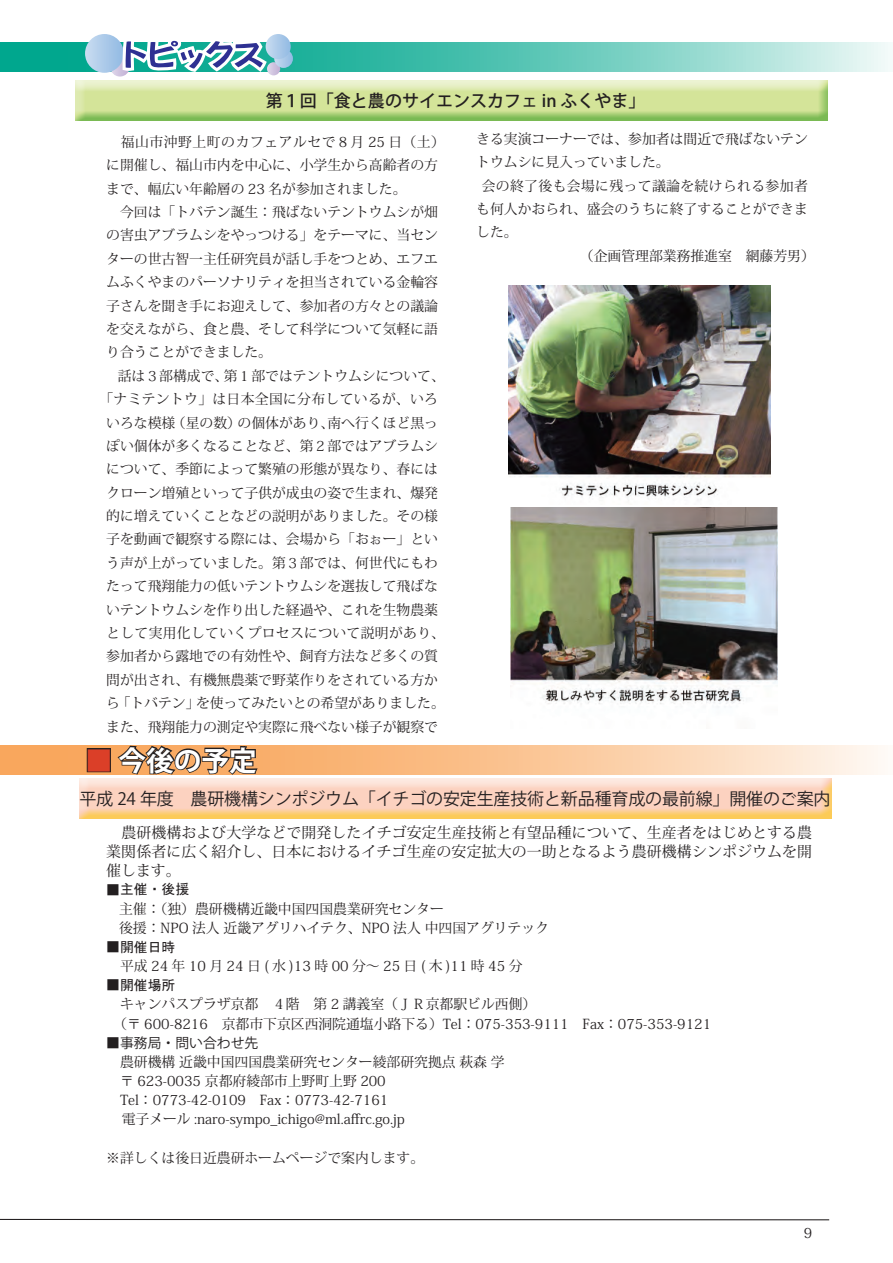
<style>
.page{position:relative;width:893px;height:1263px;background:#fff}
.page>*{position:absolute;margin:0;border:0;box-sizing:border-box;transform-origin:0 0}
.t1{font:700 27.6px "Koz Go Pro";color:#fff}
.t2{font:16.95px "Koz Go Pro";letter-spacing:-.01em;color:#231f20}
.t3{font:500 16.95px "Koz Go Pro";color:#231f20}
.t4{font:14.85px/19.2px "Koz Min Pro";letter-spacing:.01em;color:#231f20;text-align:justify}
.t5{font:13.8px/23.4px "Koz Min Pro";color:#231f20}
.t6{font:13.8px "Koz Min Pro";letter-spacing:.025em;color:#231f20}
.t7{font:13.8px "Koz Min Pro";letter-spacing:.25em;color:#231f20}
.t8{font:13.8px "MS Gothic";color:#231f20}
.t9{font:13.8px "Koz Go Pro";color:#231f20}
.s1{color:#db3f28}
.s2{font-family:"Koz Go Pro"}
</style>
<div class="page">
<svg style="left:0;top:43px;width:892px;height:29px;background:#67cabb"></svg>
<svg style="left:110px;top:57px;width:20px;height:20px"></svg>
<svg style="left:85px;top:34px;width:39px;height:39px"></svg>
<svg style="left:274px;top:49px;width:19px;height:19px"></svg>
<div style="left:266px;top:34px;width:25px;height:25px;background:#9fc2e6;border-radius:13px"></div>
<svg style="left:120px;top:35px;width:160px;height:41px"></svg>
<div style="left:75px;top:79px;width:754px;height:39px;background:#ecf3d2"></div>
<div style="left:75px;top:81px;width:754px;height:40px;background:#71c167;opacity:.75"></div>
<svg style="left:0;top:1218px;width:830px;height:3px"></svg>
<img style="left:508px;top:285px;width:263px;height:216px">
<img style="left:510px;top:507px;width:267px;height:201px">
<svg style="left:0;top:745px;width:881px;height:30px;background:#fac799"></svg>
<div style="left:87px;top:748px;width:24px;height:24px;border:2px solid #231f20"></div>
<svg style="left:116px;top:745px;width:144px;height:30px;background:#976b45"></svg>
<div style="left:76px;top:778px;width:767px;height:42px;background:#fff101;opacity:.55"></div>
<p class="t3" style="left:266px;top:90px;width:381px">第１回「食と農のサイエンスカフェ in ふくやま」</p>
<p class="t5" style="left:106px;top:130px;width:340px">　福山市沖野上町のカフェアルセで８月 25 日（土）に開催し、福山市内を中心に、小学生から高齢者の方まで、幅広い年齢層の 23 名が参加されました。<br>　今回は「トバテン誕生：飛ばないテントウムシが畑の害虫アブラムシをやっつける」をテーマに、当センターの世古智一主任研究員が話し手をつとめ、エフエムふくやまのパーソナリティを担当されている金輪容子さんを聞き手にお迎えして、参加者の方々との議論を交えながら、食と農、そして科学について気軽に語り合うことができました。</p>
<p class="t5" style="left:118px;top:363px;width:329px">話は３部構成で、第１部ではテントウムシについて、</p>
<p class="t6" style="left:99px;top:389px;width:340px">「ナミテントウ」は日本全国に分布しているが、いろ</p>
<p class="t5" style="left:106px;top:410px;width:333px">いろな模様（星の数）の個体があり、南へ行くほど黒っ</p>
<p class="t5" style="left:106px;top:434px;width:333px">ぽい個体が多くなることなど、第２部ではアブラムシ</p>
<p class="t5" style="left:106px;top:457px;width:333px">について、季節によって繁殖の形態が異なり、春には</p>
<p class="t5" style="left:106px;top:480px;width:333px">クローン増殖といって子供が成虫の姿で生まれ、爆発</p>
<p class="t5" style="left:106px;top:504px;width:333px">的に増えていくことなどの説明がありました。その様</p>
<p class="t5" style="left:106px;top:527px;width:333px">子を動画で観察する際には、会場から「おぉー」とい</p>
<p class="t5" style="left:106px;top:551px;width:333px">う声が上がっていました。第３部では、何世代にもわ</p>
<p class="t5" style="left:106px;top:574px;width:333px">たって飛翔能力の低いテントウムシを選抜して飛ばな</p>
<p class="t5" style="left:106px;top:597px;width:333px">いテントウムシを作り出した経過や、これを生物農薬</p>
<p class="t6" style="left:106px;top:623px;width:340px">として実用化していくプロセスについて説明があり、</p>
<p class="t5" style="left:106px;top:644px;width:333px">参加者から露地での有効性や、飼育方法など多くの質</p>
<p class="t5" style="left:106px;top:667px;width:333px">問が出され、有機無農薬で野菜作りをされている方か</p>
<p class="t5" style="left:106px;top:691px;width:340px">ら「トバテン」を使ってみたいとの希望がありました。</p>
<p class="t5" style="left:106px;top:714px;width:333px">また、飛翔能力の測定や実際に飛べない様子が観察で</p>
<p class="t5" style="left:476px;top:127px;width:333px">きる実演コーナーでは、参加者は間近で飛ばないテン</p>
<p class="t5" style="left:476px;top:150px;width:195px">トウムシに見入っていました。</p>
<p class="t6" style="left:482px;top:176px;width:328px">会の終了後も会場に残って議論を続けられる参加者</p>
<p class="t5" style="left:476px;top:197px;width:333px">も何人かおられ、盛会のうちに終了することができま</p>
<p class="t5" style="left:476px;top:220px;width:43px">した。</p>
<p class="t5" style="left:580px;top:244px;width:236px">（企画管理部業務推進室　網藤芳男）</p>
<h1 class="t1" style="left:85px;top:743px;width:173px"><span class="s1">■</span> 今後の予定</h1>
<p class="t2" style="left:79px;top:788px;width:753px">平成 24 年度　農研機構シンポジウム「イチゴの安定生産技術と新品種育成の最前線」開催のご案内</p>
<p class="t4" style="left:106px;top:822px;width:707px;text-indent:15px">農研機構および大学などで開発したイチゴ安定生産技術と有望品種について、生産者をはじめとする農業関係者に広く紹介し、日本におけるイチゴ生産の安定拡大の一助となるよう農研機構シンポジウムを開催します。</p>
<p class="t8" style="left:106px;top:882px;width:84px"><span class="s2">■</span>主催・後援</p>
<p class="t5" style="left:119px;top:898px;width:432px;line-height:19.2px">主催：（独）農研機構近畿中国四国農業研究センター<br>後援：NPO 法人 近畿アグリハイテク、NPO 法人 中四国アグリテック</p>
<p class="t8" style="left:106px;top:940px;width:71px"><span class="s2">■</span>開催日時</p>
<p class="t7" style="left:120px;top:956px;width:404px">平成24年10月24日(水)13時00分～25日(木)11時45分</p>
<p class="t5" style="left:106px;top:994px;width:606px;line-height:19.2px;text-indent:14px">キャンパスプラザ京都　４階　第 2 講義室（ＪＲ京都駅ビル西側）<br>　（〒 600-8216　京都市下京区西洞院通塩小路下る）Tel：075-353-9111　Fax：075-353-9121</p>
<p class="t9" style="left:106px;top:1034px;width:154px">■事務局・問い合わせ先</p>
<p class="t5" style="left:120px;top:1049px;width:386px">農研機構 近畿中国四国農業研究センター綾部研究拠点 萩森 学</p>
<p class="t5" style="left:106px;top:1069px;width:281px">　〒 623-0035 京都府綾部市上野町上野 200</p>
<p class="t5" style="left:106px;top:1088px;width:284px">　Tel：0773-42-0109　Fax：0773-42-7161</p>
<p class="t5" style="left:122px;top:1107px;width:285px">電子メール :naro-sympo_ichigo@ml.affrc.go.jp</p>
<p class="t5" style="left:106px;top:1145px;width:319px">※詳しくは後日近農研ホームページで案内します。</p>
<p class="t5" style="left:804px;top:1220px;width:10px">9</p>
</div>
